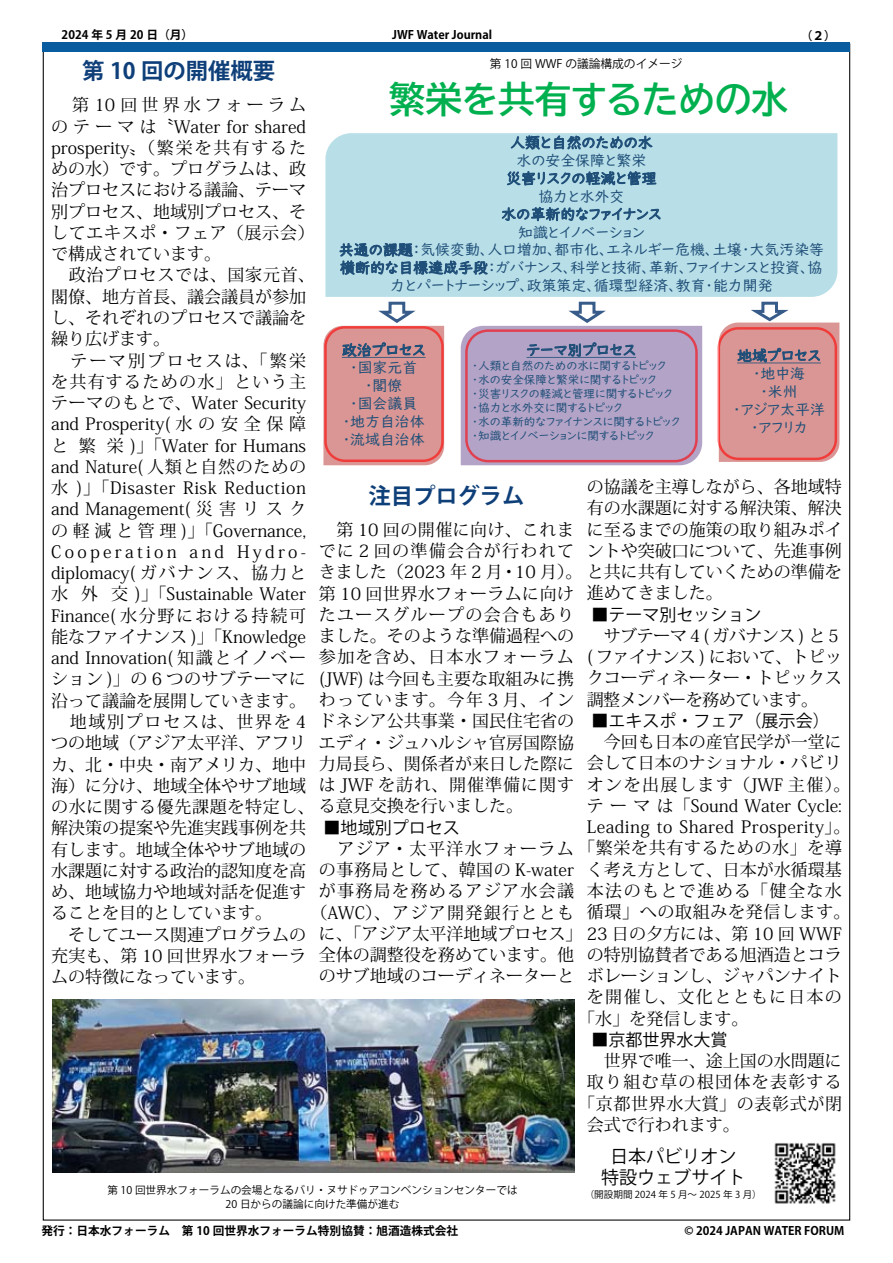
<style>
.page{position:relative;width:893px;height:1263px;background:#fff}
.page>*{position:absolute;margin:0;border:0;box-sizing:border-box;transform-origin:0 0}
.t1{font:36.45px "BIZ UDP Gothic Bold";color:#00b04f}
.t2{font:700 22.35px "Koz Go Pro";color:#0e3f79}
.t3{font:18px "Koz Go Std";color:#000}
.t4{font:16.95px/21.3px "Koz Min Pro";color:#000}
.t5{font:16.95px/21.3px "Koz Min Pro";letter-spacing:.04em;color:#000}
.t6{font:16.95px "Koz Min Pro";letter-spacing:.035em;color:#000}
.t7{font:16.95px "Koz Min Pro";letter-spacing:.075em;color:#000}
.t8{font:16.95px "Koz Go Std";color:#000}
.t9{font:16.95px "Koz Min Pro";letter-spacing:.045em;color:#000}
.t10{font:16.95px "Koz Min Pro";letter-spacing:.03em;color:#000}
.t11{font:16.95px "Koz Min Pro";letter-spacing:.08em;color:#000}
.t12{font:16.95px "Koz Min Pro";letter-spacing:.135em;color:#000}
.t13{font:16.95px "Koz Min Pro";letter-spacing:.085em;color:#000}
.t14{font:16.95px "Koz Min Pro";letter-spacing:.24em;color:#000}
.t15{font:14.85px/17.9px "UD Digi Kyokasho NK R";color:#1f4f78;text-align:center}
.t16{font:700 11.7px "Koz Go Std";color:#000}
.t17{font:700 11.7px "Koz Go Pro";color:#000}
.t18{font:11.7px "Koz Go Std";color:#000}
.t19{font:11.55px/14px "UD Digi Kyokasho NK R";color:#1f4f78}
.t20{font:10.65px "Koz Go Std";color:#000}
.t21{font:9.6px "Koz Go Std";color:#000}
</style>
<div class="page">
<div style="left:43px;top:43px;width:807px;height:9px;background:#095d9f"></div>
<div style="left:342px;top:133px;width:496px;height:164px;background:#b8dee8"></div>
<svg style="left:717px;top:301px;width:123px;height:161px;background:#d89d9d"></svg>
<svg style="left:323px;top:135px;width:382px;height:331px;background:#bcc0cf"></svg>
<img style="left:774px;top:1143px;width:62px;height:61px">
<img style="left:52px;top:999px;width:522px;height:173px">
<p class="t16" style="left:62px;top:28px;width:133px">2024 年 5 月 20 日（月）</p>
<p class="t16" style="left:392px;top:28px;width:101px">JWF Water Journal</p>
<p class="t16" style="left:801px;top:28px;width:37px">)２(</p>
<p class="t18" style="left:490px;top:57px;width:194px">第 10 回 WWF の議論構成のイメージ</p>
<h2 class="t2" style="left:82px;top:56px;width:194px">第 10 回の開催概要</h2>
<h1 class="t1" style="left:389px;top:81px;width:401px">繁栄を共有するための水</h1>
<p class="t15" style="left:516px;top:152px;width:131px">水の安全保障と繁栄</p>
<p class="t15" style="left:339px;top:187px;width:487px">協力と水外交<br>水の革新的なファイナンス<br>知識とイノベーション<br>共通の課題：気候変動、人口増加、都市化、エネルギー危機、土壌・大気汚染等横断的な目標達成手段：ガバナンス、科学と技術、革新、ファイナンスと投資協、力とパートナーシップ、政策策定、循環型経済、教育・能力開発</p>
<p class="t14" style="left:51px;top:93px;width:257px">　第10回世界水フォーラム</p>
<p class="t4" style="left:51px;top:115px;width:257px">のテーマは〝Water for shared</p>
<p class="t4" style="left:51px;top:136px;width:257px">prosperity〟（繁栄を共有するた</p>
<p class="t4" style="left:51px;top:158px;width:257px">めの水）です。プログラムは、政</p>
<p class="t4" style="left:51px;top:179px;width:257px">治プロセスにおける議論、テーマ</p>
<p class="t4" style="left:51px;top:200px;width:257px">別プロセス、地域別プロセス、そ</p>
<p class="t5" style="left:51px;top:221px;width:265px">してエキスポ・フェア（展示会(</p>
<p class="t4" style="left:51px;top:243px;width:172px">で構成されています。</p>
<p class="t5" style="left:51px;top:264px;width:265px">　政治プロセスでは、国家元首、</p>
<p class="t4" style="left:51px;top:285px;width:257px">閣僚、地方首長、議会議員が参加</p>
<p class="t4" style="left:51px;top:306px;width:257px">し、それぞれのプロセスで議論を</p>
<p class="t4" style="left:51px;top:328px;width:121px">繰り広げます。</p>
<p class="t12" style="left:51px;top:348px;width:257px">　テーマ別プロセスは、「繁栄</p>
<p class="t7" style="left:51px;top:370px;width:257px">を共有するための水」という主</p>
<p class="t4" style="left:51px;top:392px;width:257px">テーマのもとで、Water Security</p>
<p class="t4" style="left:51px;top:413px;width:257px">and Prosperity( 水の安全保障</p>
<p class="t4" style="left:107px;top:434px;width:201px">栄 )」「Water for Humans</p>
<p class="t15" style="left:342px;top:341px;width:85px">政治プロセス・国家元首<br>・閣僚<br>・国会議員<br>・地方自治体・流域自治体</p>
<p class="t15" style="left:527px;top:341px;width:111px">テーマ別プロセス</p>
<p class="t15" style="left:733px;top:347px;width:93px">地域プロセス・地中海<br>・米州<br>・アジア太平洋・アフリカ</p>
<p class="t19" style="left:472px;top:359px;width:209px">・人類と自然のための水に関するトピック<br>・水の安全保障と繁栄に関するトピック<br>・災害リスクの軽減と管理に関するトピック・協力と水外交に関するトピック<br>・水の革新的なファイナンスに関するトピック・知識とイノベーションに関するトピック</p>
<p class="t4" style="left:79px;top:434px;width:19px">繁</p>
<p class="t4" style="left:51px;top:434px;width:19px">と</p>
<p class="t9" style="left:51px;top:455px;width:257px">and Nature( 人類と自然のための</p>
<p class="t6" style="left:77px;top:476px;width:230px">)」「Disaster Risk Reduction</p>
<p class="t4" style="left:587px;top:476px;width:257px;text-align:justify">の協議を主導しながら、各地域特有の水課題に対する解決策、解決に至るまでの施策の取り組みポイントや突破口について、先進事例</p>
<p class="t4" style="left:587px;top:582px;width:138px">進めてきました。</p>
<p class="t8" style="left:591px;top:604px;width:172px">■テーマ別セッション</p>
<p class="t4" style="left:587px;top:624px;width:257px;text-align:justify">　サブテーマ４( ガバナンス と) ５( ファイナンス ) において、トピックコーディネーター・トピックス調整メンバーを務めています。</p>
<p class="t8" style="left:591px;top:710px;width:240px">■エキスポ・フェア（展示会(</p>
<p class="t4" style="left:587px;top:731px;width:265px">　今回も日本の産官民学が一堂に会して日本のナショナル・パビリオンを出展します（JWF 主催。(テーマは「Sound Water Cycle:<br>Leading to Shared Prosperity 。「</p>
<p class="t5" style="left:587px;top:858px;width:265px">く考え方として、日本が水循環基本法のもとで進める「健全な水循環」への取組みを発信します。</p>
<p class="t4" style="left:587px;top:943px;width:257px">の特別協賛者である旭酒造とコラ</p>
<p class="t4" style="left:587px;top:964px;width:257px">ボレーションし、ジャパンナイト</p>
<p class="t13" style="left:587px;top:985px;width:257px">を開催し、文化とともに日本の</p>
<p class="t4" style="left:578px;top:1007px;width:172px">「水」を発信します。</p>
<p class="t8" style="left:591px;top:1029px;width:138px">■京都世界水大賞</p>
<p class="t4" style="left:587px;top:1050px;width:257px">　世界で唯一、途上国の水問題に</p>
<p class="t7" style="left:587px;top:1070px;width:257px">取り組む草の根団体を表彰する</p>
<p class="t6" style="left:578px;top:1091px;width:265px">「京都世界水大賞」の表彰式が閉</p>
<p class="t4" style="left:587px;top:1113px;width:155px">会式で行われます。</p>
<p class="t4" style="left:51px;top:477px;width:19px">水</p>
<p class="t4" style="left:51px;top:498px;width:257px">and Management( 災害リスク</p>
<p class="t4" style="left:51px;top:519px;width:257px">の軽減と管理 )」「Governance,</p>
<p class="t4" style="left:237px;top:540px;width:71px">Hydro-</p>
<h2 class="t2" style="left:368px;top:482px;width:158px">注目プログラム</h2>
<p class="t4" style="left:319px;top:518px;width:524px">　第 10 回の開催に向け、これま<br>でに 2 回の準備会合が行われて<br>きました（2023 年 2 月・10 月。( と共に共有していくための準備を第 10 回世界水フォーラムに向け<br>たユースグループの会合もあり<br>ました。そのような準備過程への<br>参加を含め、日本水フォーラム<br>(JWF) は今回も主要な取組みに携<br>わっています。今年 3 月、イン<br>ドネシア公共事業・国民住宅省の<br>エディ・ジュハルシャ官房国際協<br>力局長ら、関係者が来日した際に<br>は JWF を訪れ、開催準備に関す</p>
<p class="t8" style="left:324px;top:817px;width:138px">■地域別プロセス</p>
<p class="t6" style="left:319px;top:836px;width:525px">　アジア・太平洋水フォーラム「繁栄を共有するための水」を導</p>
<p class="t10" style="left:319px;top:858px;width:257px">の事務局として、韓国の K-water</p>
<p class="t7" style="left:319px;top:879px;width:257px">が事務局を務めるアジア水会議</p>
<p class="t11" style="left:310px;top:900px;width:265px">（AWC）、アジア開発銀行ととも</p>
<p class="t4" style="left:319px;top:922px;width:525px">に、「アジア太平洋地域プロセス「 23 日の夕方には、第 10 回 WWF</p>
<p class="t4" style="left:319px;top:944px;width:257px">全体の調整役を務めています。他</p>
<p class="t4" style="left:319px;top:965px;width:257px">のサブ地域のコーディネーターと</p>
<p class="t4" style="left:190px;top:540px;width:36px">and</p>
<p class="t4" style="left:51px;top:540px;width:127px">C o o p e r a oit n</p>
<p class="t4" style="left:51px;top:562px;width:257px">diplomacy( ガバナンス、協力と</p>
<p class="t4" style="left:111px;top:583px;width:197px">交 )」「Sustainable Water</p>
<p class="t4" style="left:51px;top:583px;width:473px">水<br>Finance( 水分野における持続可<br>能なファイナンス )」「Knowledge<br>and Innovation( 知識とイノベー<br>ション )」の 6 つのサブテーマに<br>沿って議論を展開していきます。<br>　地域別プロセスは、世界を 4<br>つの地域（アジア太平洋、アフリ<br>カ、北・中央・南アメリカ、地中<br>海）に分け、地域全体やサブ地域<br>の水に関する優先課題を特定し、る意見交換を行いました。解決策の提案や先進実践事例を共<br>有します。地域全体やサブ地域の<br>水課題に対する政治的認知度を高<br>め、地域協力や地域対話を促進す<br>ることを目的としています。<br>　そしてユース関連プログラムの<br>充実も、第 10 回世界水フォーラ<br>ムの特徴になっています。</p>
<p class="t4" style="left:81px;top:583px;width:19px">外</p>
<p class="t20" style="left:107px;top:1183px;width:412px">第 10 回世界水フォーラムの会場となるバリ・ヌサドゥアコンベンションセンターでは</p>
<p class="t20" style="left:226px;top:1197px;width:175px">20 日からの議論に向けた準備が進む</p>
<p class="t16" style="left:41px;top:1223px;width:418px">発行：日本水フォーラム　第 10 回世界水フォーラム特別協賛：旭酒造株式会社</p>
<p class="t3" style="left:610px;top:1145px;width:128px">日本パビリオン</p>
<p class="t21" style="left:585px;top:1188px;width:179px">（開設期間 2024 年 5 月～ 2025 年 3 月(</p>
<p class="t3" style="left:601px;top:1166px;width:146px">特設ウェブサイト</p>
<p class="t17" style="left:685px;top:1223px;width:161px">© 2024 JAPAN WATER FORUM</p>
</div>
